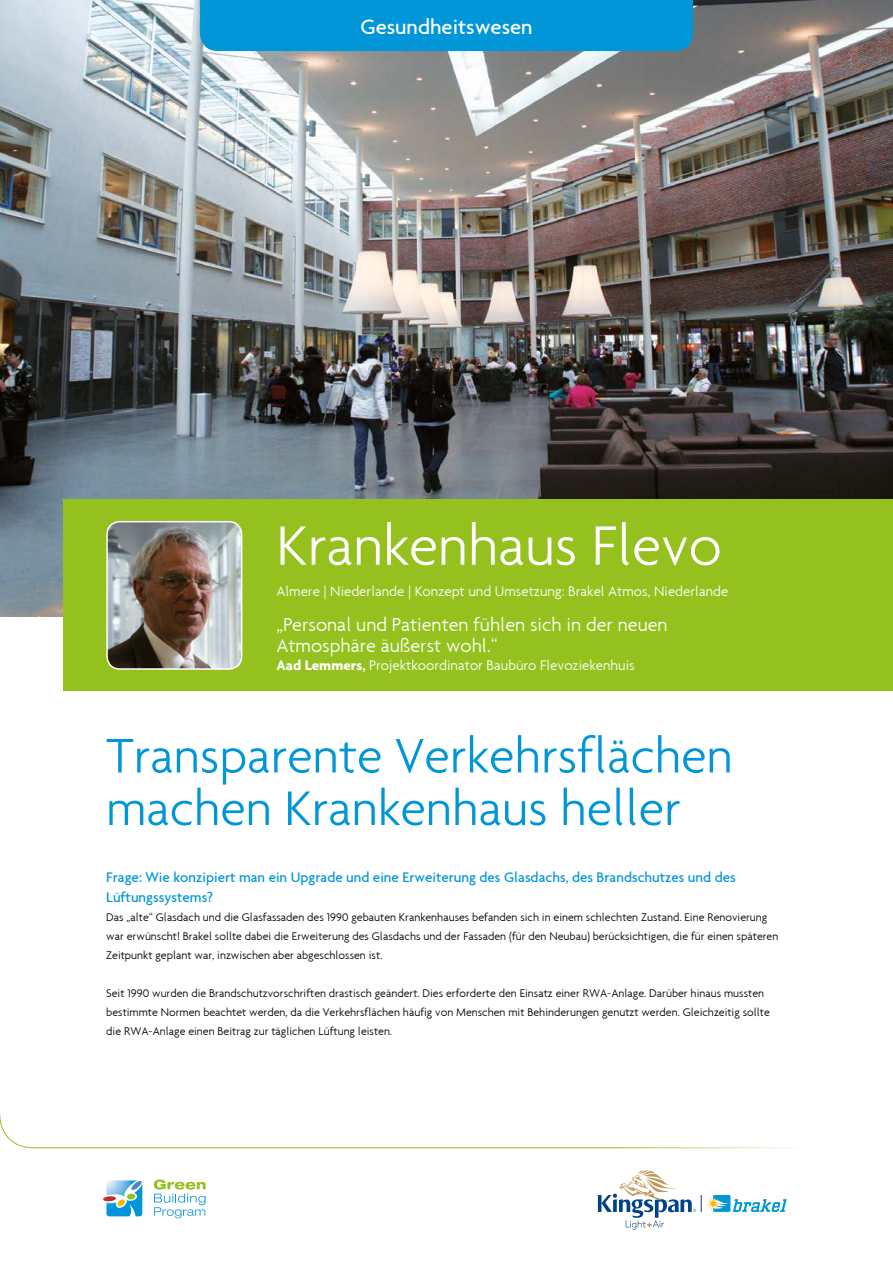
<style>
.page{position:relative;width:893px;height:1263px;background:#fff}
.page>*{position:absolute;margin:0;border:0;box-sizing:border-box;transform-origin:0 0}
.t1{font:300 60px "Agenda";color:#fff}
.t2{font:300 52.5px/52.5px "Agenda";color:#0096d8}
.t3{font:500 22.5px "Agenda";color:#fff}
.t4{font:300 20.25px/21px "Agenda";color:#fff}
.t5{font:300 15px "Agenda";color:#fff}
.t6{font:500 15px/19.2px "Agenda";color:#0096d8}
.t7{font:300 12px/19.2px "Agenda";color:#000}
.s1{font-weight:700}
</style>
<div class="page">
<img style="left:0;top:0;width:893px;height:617px">
<svg style="left:0;top:1113px;width:796px;height:35px"></svg>
<div style="left:64px;top:500px;width:829px;height:191px;background:#95c11f"></div>
<div style="left:200px;top:0;width:493px;height:51px;background:#0096d8"></div>
<img style="left:107px;top:522px;width:135px;height:147px">
<div style="left:106px;top:521px;width:136px;height:149px;border:2px solid #fff;border-radius:13px"></div>
<svg style="left:154px;top:1179px;width:52px;height:39px"></svg>
<svg style="left:103px;top:1180px;width:40px;height:37px"></svg>
<svg style="left:598px;top:1170px;width:189px;height:60px"></svg>
<h3 class="t3" style="left:360px;top:13px;width:174px">Gesundheitswesen</h3>
<h1 class="t1" style="left:276px;top:510px;width:447px">Krankenhaus Flevo</h1>
<p class="t5" style="left:276px;top:583px;width:453px">Almere | Niederlande | Konzept und Umsetzung: Brakel Atmos, Niederlande</p>
<h3 class="t4" style="left:276px;top:613px;width:393px">„Personal und Patienten fühlen sich in der neuen<br>Atmosphäre äußerst wohl.“</h3>
<p class="t5" style="left:276px;top:656px;width:360px"><span class="s1">Aad Lemmers,</span> Projektkoordinator Baubüro Flevoziekenhuis</p>
<h2 class="t2" style="left:106px;top:728px;width:628px">Transparente Verkehrsflächen machen Krankenhaus heller</h2>
<p class="t6" style="left:106px;top:867px;width:631px">Frage: Wie konzipiert man ein Upgrade und eine Erweiterung des Glasdachs, des Brandschutzes und des<br>Lüftungssystems?</p>
<p class="t7" style="left:106px;top:907px;width:674px">Das „alte“ Glasdach und die Glasfassaden des 1990 gebauten Krankenhauses befanden sich in einem schlechten Zustand. Eine Renovierung war erwünscht! Brakel sollte dabei die Erweiterung des Glasdachs und der Fassaden (für den Neubau) berücksichtigen, die für einen späteren<br>Zeitpunkt geplant war, inzwischen aber abgeschlossen ist.</p>
<p class="t7" style="left:106px;top:983px;width:665px">Seit 1990 wurden die Brandschutzvorschriften drastisch geändert. Dies erforderte den Einsatz einer RWA-Anlage. Darüber hinaus mussten bestimmte Normen beachtet werden, da die Verkehrsflächen häufig von Menschen mit Behinderungen genutzt werden. Gleichzeitig sollte die RWA-Anlage einen Beitrag zur täglichen Lüftung leisten.</p>
</div>
